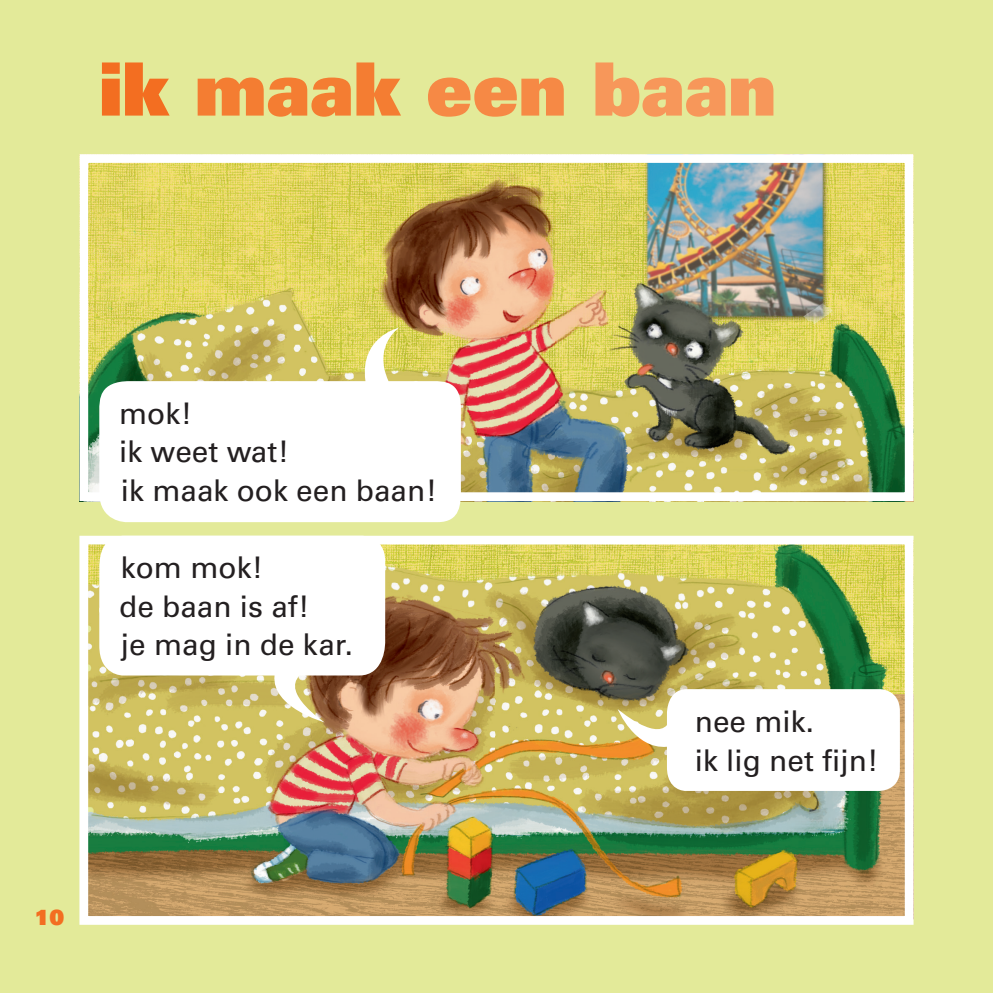
<style>
.page{position:relative;width:993px;height:993px;background:#fff}
.page>*{position:absolute;margin:0;border:0;box-sizing:border-box;transform-origin:0 0}
.t1{font:73.5px "Univers LT Std X Black";color:#f47d32}
.t2{font:29.75px/38.5px "Univers LT Std";color:#231f20}
.t3{font:21px "Univers LT Std X Black";color:#f36e21}
.s1{color:#f36e21}
.s2{color:#f68945}
.s3{color:#f7975a}
</style>
<div class="page">
<div style="left:0;top:0;width:992px;height:992px;background:#e3ea99"></div>
<img style="left:89px;top:164px;width:814px;height:327px">
<div style="left:79px;top:154px;width:834px;height:347px;border:9px solid #fff"></div>
<img style="left:89px;top:545px;width:814px;height:369px">
<div style="left:79px;top:535px;width:834px;height:389px;border:9px solid #fff"></div>
<svg style="left:99px;top:327px;width:362px;height:195px;background:#eeecd3"></svg>
<svg style="left:99px;top:535px;width:287px;height:187px;background:#eee8d6"></svg>
<svg style="left:617px;top:689px;width:282px;height:102px;background:#f5f1e3"></svg>
<h1 class="t1" style="left:99px;top:61px;width:678px"><span class="s1">ik</span> maak <span class="s2">een</span> <span class="s3">baan</span></h1>
<p class="t2" style="left:119px;top:396px;width:319px">mok!<br>ik weet wat!<br>ik maak ook een baan!</p>
<p class="t2" style="left:119px;top:550px;width:235px">kom mok!<br>de baan is af!<br>je mag in de kar.</p>
<p class="t3" style="left:35px;top:908px;width:31px">10</p>
<p class="t2" style="left:694px;top:704px;width:185px">nee mik.<br>ik lig net fijn!</p>
</div>
